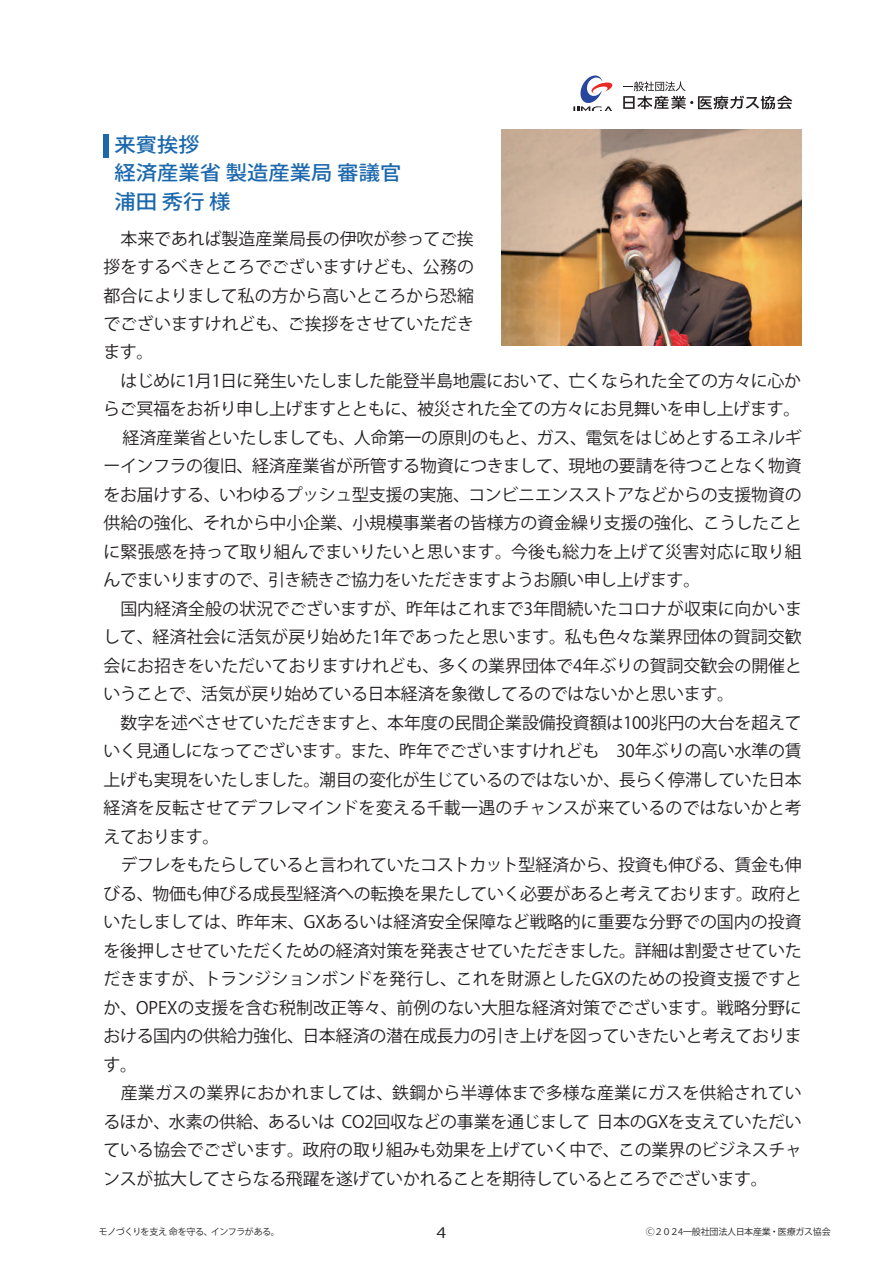
<style>
.page{position:relative;width:893px;height:1263px;background:#fff}
.page>*{position:absolute;margin:0;border:0;box-sizing:border-box;transform-origin:0 0}
.t1{font:500 19.95px/28.5px "Koz Go Pro";color:#1b68ad;scale:1.07 1}
.t2{font:16.95px "Koz Go Pro";letter-spacing:-.01em;color:#231f20}
.t3{font:16.95px "Koz Go Pro";letter-spacing:.01em;color:#231f20}
.t4{font:14.25px "Koz Go Pro";color:#231f20;scale:1.25 1}
.t5{font:9px "Koz Go Pr 6 N";letter-spacing:-.035em;color:#231f20}
</style>
<div class="page">
<svg style="left:573px;top:75px;width:40px;height:36px"></svg>
<svg style="left:623px;top:81px;width:169px;height:28px"></svg>
<div style="left:103px;top:134px;width:6px;height:24px;background:#1b68ad"></div>
<img style="left:501px;top:130px;width:300px;height:215px">
<p class="t1" style="left:114px;top:160px;width:270px">経済産業省 製造産業局 審議官浦田 秀行 様</p>
<p class="t2" style="left:104px;top:227px;width:372px">　本来であれば製造産業局長の伊吹が参ってご挨</p>
<p class="t2" style="left:104px;top:256px;width:372px">拶をするべきところでございますけども、公務の</p>
<p class="t2" style="left:104px;top:284px;width:372px">都合によりまして私の方から高いところから恐縮</p>
<p class="t2" style="left:103px;top:313px;width:372px">でございますけれども、ご挨拶をさせていただき</p>
<p class="t2" style="left:103px;top:341px;width:52px">ます。</p>
<p class="t2" style="left:104px;top:370px;width:699px">　はじめに1月1日に発生いたしました能登半島地震において、亡くなられた全ての方々に心か</p>
<p class="t2" style="left:103px;top:398px;width:699px">らご冥福をお祈り申し上げますとともに、被災された全ての方々にお見舞いを申し上げます。</p>
<p class="t2" style="left:123px;top:427px;width:681px">経済産業省といたしましても、人命第一の原則のもと、ガス、電気をはじめとするエネルギ</p>
<p class="t2" style="left:103px;top:455px;width:700px">ーインフラの復旧、経済産業省が所管する物資につきまして、現地の要請を待つことなく物資</p>
<p class="t2" style="left:103px;top:484px;width:700px">をお届けする、いわゆるプッシュ型支援の実施、コンビニエンスストアなどからの支援物資の</p>
<p class="t2" style="left:104px;top:512px;width:700px">供給の強化、それから中小企業、小規模事業者の皆様方の資金繰り支援の強化、こうしたこと</p>
<p class="t3" style="left:103px;top:541px;width:700px">に緊張感を持って取り組んでまいりたいと思います。今後も総力を上げて災害対応に取り組</p>
<p class="t2" style="left:103px;top:569px;width:598px">んでまいりますので、引き続きご協力をいただきますようお願い申し上げます。</p>
<p class="t2" style="left:104px;top:598px;width:700px">　国内経済全般の状況でございますが、昨年はこれまで3年間続いたコロナが収束に向かいま</p>
<p class="t2" style="left:103px;top:626px;width:700px">して、経済社会に活気が戻り始めた1年であったと思います。私も色々な業界団体の賀詞交歓</p>
<p class="t2" style="left:104px;top:655px;width:700px">会にお招きをいただいておりますけれども、多くの業界団体で4年ぶりの賀詞交歓会の開催と</p>
<p class="t2" style="left:103px;top:683px;width:632px">いうことで、活気が戻り始めている日本経済を象徴してるのではないかと思います。</p>
<p class="t2" style="left:104px;top:712px;width:700px">　数字を述べさせていただきますと、本年度の民間企業設備投資額は100兆円の大台を超えて</p>
<p class="t2" style="left:103px;top:740px;width:700px">いく見通しになってございます。また、昨年でございますけれども 30年ぶりの高い水準の賃</p>
<p class="t2" style="left:103px;top:769px;width:700px">上げも実現をいたしました。潮目の変化が生じているのではないか、長らく停滞していた日本</p>
<p class="t2" style="left:104px;top:797px;width:700px">経済を反転させてデフレマインドを変える千載一遇のチャンスが来ているのではないかと考</p>
<p class="t2" style="left:103px;top:826px;width:118px">えております。</p>
<p class="t2" style="left:104px;top:854px;width:700px">　デフレをもたらしていると言われていたコストカット型経済から、投資も伸びる、賃金も伸</p>
<p class="t2" style="left:103px;top:883px;width:700px">びる、物価も伸びる成長型経済への転換を果たしていく必要があると考えております。政府と</p>
<p class="t2" style="left:103px;top:911px;width:700px">いたしましては、昨年末、GXあるいは経済安全保障など戦略的に重要な分野での国内の投資</p>
<p class="t2" style="left:103px;top:940px;width:700px">を後押しさせていただくための経済対策を発表させていただきました。詳細は割愛させていた</p>
<p class="t2" style="left:103px;top:968px;width:700px">だきますが、トランジションボンドを発行し、これを財源としたGXのための投資支援ですと</p>
<p class="t2" style="left:103px;top:997px;width:700px">か、OPEXの支援を含む税制改正等々、前例のない大胆な経済対策でございます。戦略分野に</p>
<p class="t2" style="left:103px;top:1025px;width:700px">おける国内の供給力強化、日本経済の潜在成長力の引き上げを図っていきたいと考えておりま</p>
<p class="t2" style="left:103px;top:1054px;width:35px">す。</p>
<p class="t2" style="left:104px;top:1082px;width:700px">　産業ガスの業界におかれましては、鉄鋼から半導体まで多様な産業にガスを供給されてい</p>
<p class="t2" style="left:103px;top:1111px;width:700px">るほか、水素の供給、あるいは CO2回収などの事業を通じまして 日本のGXを支えていただい</p>
<p class="t2" style="left:103px;top:1139px;width:700px">ている協会でございます。政府の取り組みも効果を上げていく中で、この業界のビジネスチャ</p>
<p class="t2" style="left:103px;top:1168px;width:666px">ンスが拡大してさらなる飛躍を遂げていかれることを期待しているところでございます。</p>
<p class="t5" style="left:99px;top:1226px;width:182px">モノづくりを支え 命を守る、インフラがある。</p>
<p class="t4" style="left:436px;top:1224px;width:9px">4</p>
<p class="t5" style="left:646px;top:1226px;width:186px">Ⓒ２０２4一般社団法人日本産業・医療ガス協会</p>
</div>
